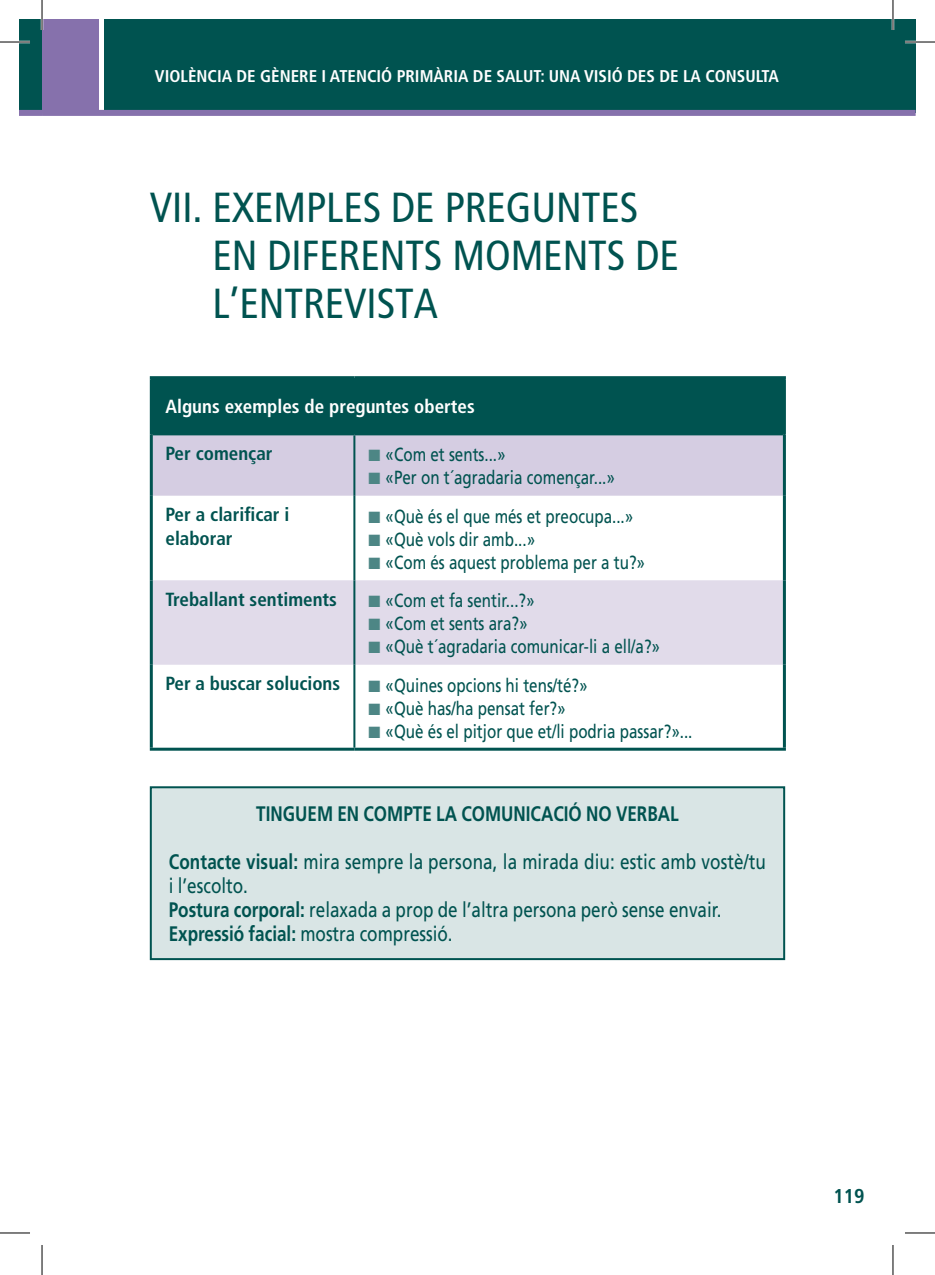
<style>
.page{position:relative;width:935px;height:1275px;background:#fff}
.page>*{position:absolute;margin:0;border:0;box-sizing:border-box;transform-origin:0 0}
.t1{font:condensed 42px "Frutiger LT Std";color:#005350}
.t2{font:21px/24px "Frutiger LT Std";color:#005350;scale:.81 1}
.t3{font:700 21px "Frutiger LT Std";color:#005350;scale:.81 1}
.t4{font:700 condensed 20px "Frutiger LT Std";color:#005350}
.t5{font:19px "Frutiger LT Std";color:#005350;scale:.8 1}
.t6{font:700 condensed 19px/24px "Frutiger LT Std";color:#005350}
.t7{font:700 condensed 19px "Frutiger LT Std";color:#fff}
.t8{font:700 condensed 17px "Frutiger LT Std";color:#fff}
.s1{color:#4d8685}
.s2{font-weight:700}
</style>
<div class="page">
<div style="left:19px;top:19px;width:23px;height:94px;background:#005350"></div>
<div style="left:19px;top:110px;width:23px;height:6px;background:#8671ac"></div>
<div style="left:104px;top:19px;width:811px;height:94px;background:#005350"></div>
<div style="left:42px;top:19px;width:56px;height:94px;background:#8671ac"></div>
<div style="left:42px;top:110px;width:873px;height:6px;background:#8671ac"></div>
<div style="left:151px;top:378px;width:633px;height:56px;background:#005350"></div>
<div style="left:153px;top:435px;width:629px;height:61px;background:#d5cde2"></div>
<div style="left:153px;top:580px;width:629px;height:85px;background:#e1dbea"></div>
<hr style="left:150px;top:747px;width:204px;height:3px;background:#005350">
<hr style="left:354px;top:747px;width:431px;height:3px;background:#005350">
<hr style="left:150px;top:379px;width:3px;height:55px;background:#005350">
<hr style="left:150px;top:376px;width:204px;height:3px;background:#005350">
<hr style="left:354px;top:376px;width:431px;height:3px;background:#005350">
<hr style="left:782px;top:379px;width:3px;height:55px;background:#005350">
<hr style="left:150px;top:434px;width:3px;height:62px;background:#005350">
<hr style="left:150px;top:496px;width:3px;height:84px;background:#005350">
<hr style="left:150px;top:580px;width:3px;height:85px;background:#005350">
<hr style="left:150px;top:665px;width:3px;height:82px;background:#005350">
<hr style="left:153px;top:433px;width:201px;height:2px;background:#005350">
<hr style="left:353px;top:435px;width:2px;height:61px;background:#005350">
<hr style="left:353px;top:496px;width:2px;height:84px;background:#005350">
<hr style="left:353px;top:580px;width:2px;height:85px;background:#005350">
<hr style="left:353px;top:665px;width:2px;height:82px;background:#005350">
<hr style="left:354px;top:433px;width:428px;height:2px;background:#005350">
<hr style="left:782px;top:434px;width:3px;height:62px;background:#005350">
<hr style="left:782px;top:496px;width:3px;height:84px;background:#005350">
<hr style="left:782px;top:580px;width:3px;height:85px;background:#005350">
<hr style="left:782px;top:665px;width:3px;height:82px;background:#005350">
<div style="left:151px;top:787px;width:633px;height:172px;background:#d9e5e5"></div>
<div style="left:150px;top:786px;width:635px;height:174px;border:2px solid #005350"></div>
<hr style="left:0;top:41px;width:30px;height:2px;background:#fff">
<hr style="left:904px;top:41px;width:30px;height:2px;background:#fff">
<hr style="left:41px;top:0;width:2px;height:30px;background:#fff">
<hr style="left:891px;top:0;width:3px;height:30px;background:#fff">
<hr style="left:0;top:42px;width:30px;height:1px;background:#000">
<hr style="left:904px;top:42px;width:30px;height:1px;background:#000">
<hr style="left:0;top:1232px;width:30px;height:1px;background:#000">
<hr style="left:904px;top:1232px;width:30px;height:1px;background:#000">
<hr style="left:42px;top:0;width:1px;height:30px;background:#000">
<hr style="left:42px;top:1245px;width:1px;height:30px;background:#000">
<hr style="left:892px;top:0;width:1px;height:30px;background:#000">
<hr style="left:892px;top:1245px;width:1px;height:30px;background:#000">
<p class="t8" style="left:155px;top:66px;width:623px">Violència de gènere i Atenció Primària de Salut: una visió des de la consulta</p>
<h1 class="t1" style="left:150px;top:183px;width:125px">VII. EXEMPLESDEP</h1>
<h1 class="t1" style="left:464px;top:183px;width:109px">REGUNTES</h1>
<h1 class="t1" style="left:212px;top:231px;width:19px">ENDIFE</h1>
<h1 class="t1" style="left:338px;top:231px;width:43px">RENTSM</h1>
<h1 class="t1" style="left:485px;top:231px;width:45px">OMENTSDE</h1>
<h1 class="t1" style="left:212px;top:279px;width:132px">L’ENTREVISTA</h1>
<p class="t7" style="left:165px;top:395px;width:311px">Alguns exemples de preguntes obertes</p>
<p class="t6" style="left:165px;top:441px;width:109px">Per començar</p>
<p class="t5" style="left:368px;top:444px;width:173px"><span class="s1">■</span> «Com et sents...»</p>
<p class="t5" style="left:368px;top:467px;width:309px"><span class="s1">■</span> «Per on t´agradaria començar...»</p>
<p class="t6" style="left:165px;top:503px;width:125px">Per a clarificar i elaborar</p>
<p class="t5" style="left:368px;top:505px;width:332px"><span class="s1">■</span> «Què és el que més et preocupa...»</p>
<p class="t5" style="left:368px;top:528px;width:210px"><span class="s1">■</span> «Què vols dir amb...»</p>
<p class="t5" style="left:368px;top:551px;width:347px"><span class="s1">■</span> «Com és aquest problema per a tu?»</p>
<p class="t6" style="left:165px;top:587px;width:173px">Treballant sentiments</p>
<p class="t5" style="left:368px;top:589px;width:209px"><span class="s1">■</span> «Com et fa sentir...?»</p>
<p class="t5" style="left:368px;top:612px;width:200px"><span class="s1">■</span> «Com et sents ara?»</p>
<p class="t5" style="left:368px;top:635px;width:366px"><span class="s1">■</span> «Què t´agradaria comunicar-li a ell/a?»</p>
<p class="t6" style="left:165px;top:672px;width:176px">Per a buscar solucions</p>
<p class="t5" style="left:368px;top:674px;width:275px"><span class="s1">■</span> «Quines opcions hi tens/té?»</p>
<p class="t5" style="left:368px;top:697px;width:248px"><span class="s1">■</span> «Què has/ha pensat fer?»</p>
<p class="t5" style="left:368px;top:720px;width:406px"><span class="s1">■</span> «Què és el pitjor que et/li podria passar?»...</p>
<p class="t3" style="left:256px;top:801px;width:518px">Tinguem en compte la comunicació no verbal</p>
<p class="t2" style="left:169px;top:850px;width:738px"><span class="s2">Contacte visual:</span> mira sempre la persona, la mirada diu: estic amb vostè/tu i l’escolto.<br><span class="s2">Postura corporal:</span> relaxada a prop de l’altra persona però sense envair.<br><span class="s2">Expressió facial:</span> mostra compressió.</p>
<p class="t4" style="left:833px;top:1183px;width:33px">119</p>
</div>
